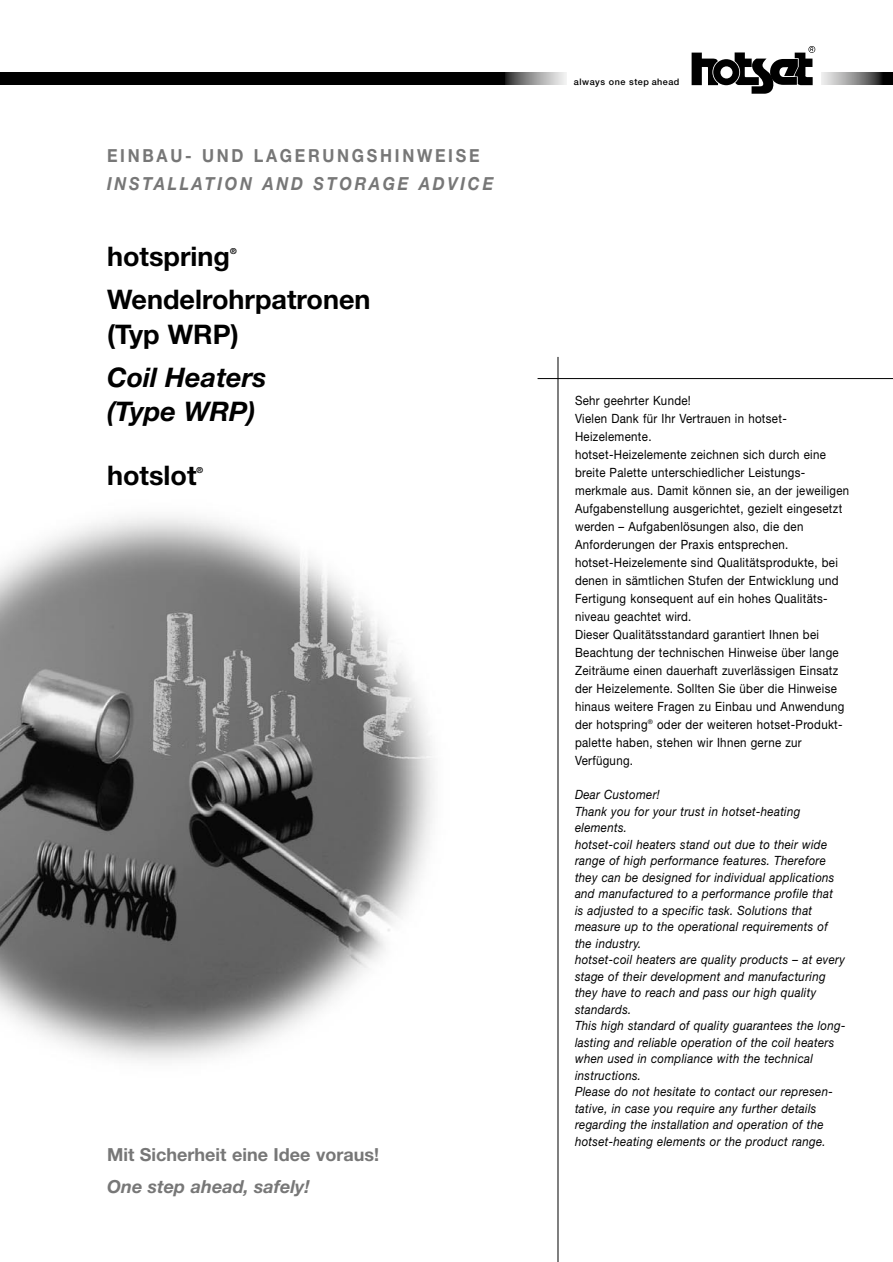
<style>
.page{position:relative;width:893px;height:1262px;background:#fff}
.page>*{position:absolute;margin:0;border:0;box-sizing:border-box;transform-origin:0 0}
.t1{font:700 27px/34.5px "Helvetica Neue";color:#000}
.t2{font:italic 700 27px/34.5px "Helvetica Neue";color:#000}
.t3{font:italic 700 18px "Helvetica Neue";letter-spacing:.165em;color:#777;scale:.9 1}
.t4{font:700 18px "Helvetica Neue";color:#777}
.t5{font:700 18px "Helvetica Neue";letter-spacing:.165em;color:#777;scale:.9 1}
.t6{font:italic 700 18px "Helvetica Neue";color:#777}
.t7{font:12.75px/18px "Helvetica Neue";letter-spacing:.03em;color:#000;scale:.9 1}
.t8{font:italic 12.75px/16.5px "Helvetica Neue";letter-spacing:.03em;color:#000;scale:.9 1}
.t9{font:500 9px "Helvetica Neue";letter-spacing:.055em;color:#000}
.t10{font:700 8.25px "Helvetica Neue";color:#000}
</style>
<div class="page">
<img style="left:0;top:357px;width:658px;height:757px">
<div style="left:0;top:72px;width:552px;height:13px;background:#000"></div>
<svg style="left:505px;top:72px;width:62px;height:13px"></svg>
<div style="left:829px;top:72px;width:63px;height:13px;background:#000"></div>
<svg style="left:691px;top:46px;width:124px;height:48px"></svg>
<svg style="left:821px;top:72px;width:61px;height:13px"></svg>
<hr style="left:537px;top:378px;width:355px;height:1px;background:#000">
<hr style="left:557px;top:357px;width:1px;height:904px;background:#000">
<h2 class="t5" style="left:107px;top:149px;width:415px">EINBAU- UND LAGERUNGSHINWEISE</h2>
<h2 class="t3" style="left:107px;top:177px;width:431px">INSTALLATION AND STORAGE ADVICE</h2>
<h1 class="t1" style="left:107px;top:242px;width:124px">hotspring</h1>
<p class="t10" style="left:230px;top:248px;width:8px">®</p>
<h1 class="t1" style="left:107px;top:285px;width:265px">Wendelrohrpatronen (Typ WRP)</h1>
<h1 class="t2" style="left:107px;top:363px;width:161px">Coil Heaters (Type WRP)</h1>
<h1 class="t1" style="left:107px;top:461px;width:91px">hotslot</h1>
<p class="t10" style="left:196px;top:467px;width:8px">®</p>
<h2 class="t4" style="left:107px;top:1148px;width:273px">Mit Sicherheit eine Idee voraus!</h2>
<h2 class="t6" style="left:107px;top:1180px;width:204px">One step ahead, safely!</h2>
<p class="t9" style="left:574px;top:78px;width:107px">always one step ahead</p>
<p class="t7" style="left:575px;top:392px;width:306px">Sehr geehrter Kunde!<br>Vielen Dank für Ihr Vertrauen in hotset-Heizelemente.<br>hotset-Heizelemente zeichnen sich durch eine breite Palette unterschiedlicher Leistungs&shy;merkmale aus. Damit können sie, an der jeweiligen Aufgabenstellung ausgerichtet, gezielt eingesetzt werden – Aufgabenlösungen also, die den Anforderungen der Praxis entsprechen. hotset-Heizelemente sind Qualitätsprodukte, bei denen in sämtlichen Stufen der Entwicklung und Fertigung konsequent auf ein hohes Qualitäts&shy;niveau geachtet wird.<br>Dieser Qualitätsstandard garantiert Ihnen bei Beachtung der technischen Hinweise über lange Zeiträume einen dauerhaft zuverlässigen Einsatz der Heizelemente. Sollten Sie über die Hinweise hinaus weitere Fragen zu Einbau und Anwendung der hotspring<sup>®</sup> oder der weiteren hotset-Produkt&shy;palette haben, stehen wir Ihnen gerne zur Verfügung.</p>
<p class="t8" style="left:575px;top:788px;width:302px">Dear Customer!<br>Thank you for your trust in hotset-heating elements.<br>hotset-coil heaters stand out due to their wide range of high performance features. Therefore they can be designed for individual applications and manufactured to a performance profile that<br>is adjusted to a specific task. Solutions that measure up to the operational requirements of the industry.<br>hotset-coil heaters are quality products – at every stage of their development and manufacturing they have to reach and pass our high quality standards.<br>This high standard of quality guarantees the long&shy;lasting and reliable operation of the coil heaters when used in compliance with the technical instructions.<br>Please do not hesitate to contact our represen&shy;tative, in case you require any further details regarding the installation and operation of the hotset-heating elements or the product range.</p>
</div>
